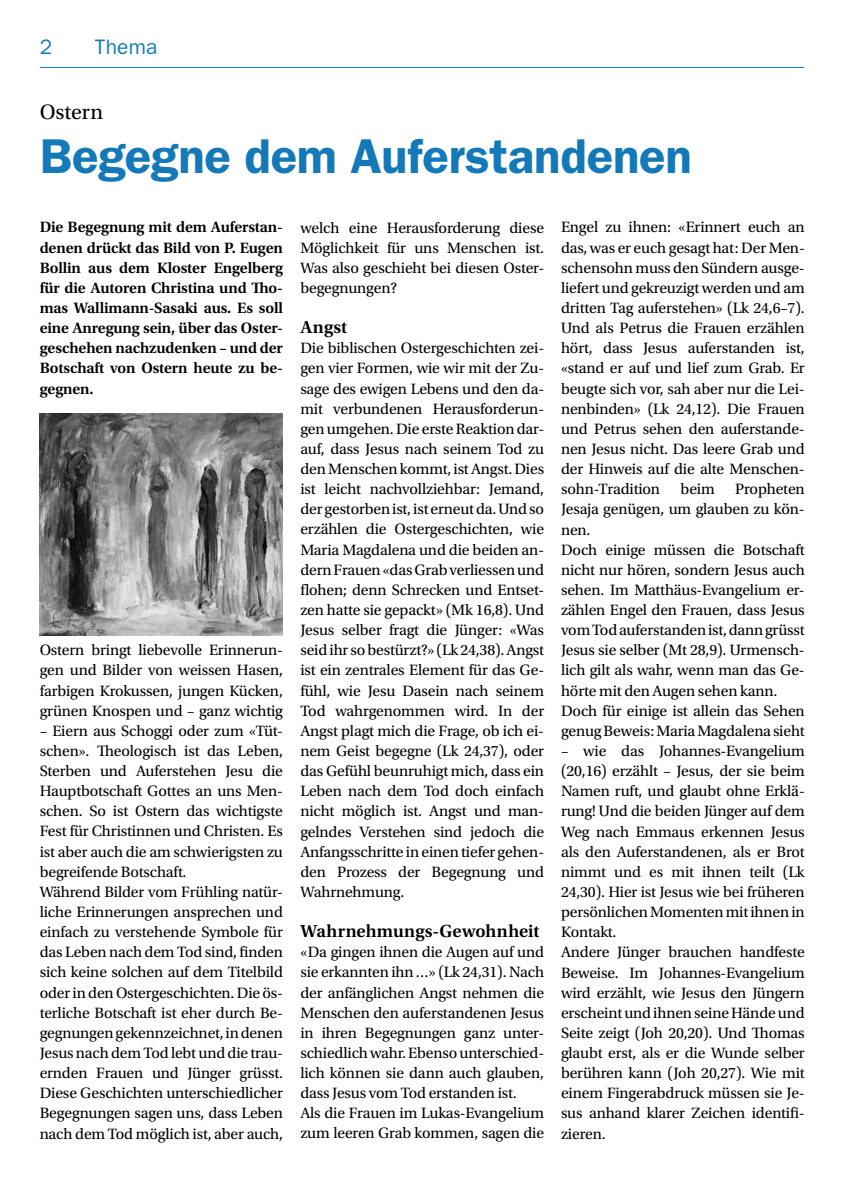
<style>
.page{position:relative;width:844px;height:1191px;background:#fff}
.page>*{position:absolute;margin:0;border:0;box-sizing:border-box;transform-origin:0 0}
.t1{font:600 49px "ITC Franklin Gothic Std";color:#1379b8}
.t2{font:21.88px "Utopia Std";color:#000}
.t3{font:21px "ITC Franklin Gothic Std";letter-spacing:.01em;color:#1379b8}
.t4{font:600 18.38px "Utopia Std";letter-spacing:.01em;color:#000}
.t5{font:15.75px/20.1px "Utopia Std";letter-spacing:-.01em;color:#000;text-align:justify}
.t6{font:600 15.75px/20.1px "Utopia Std";letter-spacing:-.01em;color:#000;text-align:justify}
</style>
<div class="page">
<hr style="left:40px;top:67px;width:764px;height:1px;background:#1379b8">
<img style="left:40px;top:413px;width:243px;height:222px">
<h3 class="t3" style="left:40px;top:35px;width:14px">2</h3>
<h3 class="t3" style="left:95px;top:35px;width:64px">Thema</h3>
<h2 class="t2" style="left:40px;top:100px;width:65px">Ostern</h2>
<h1 class="t1" style="left:40px;top:127px;width:653px">Begegne dem Auferstandenen</h1>
<p class="t6" style="left:40px;top:217px;width:245px">Die Begegnung mit dem Auferstan&shy;denen drückt das Bild von P. Eugen Bollin aus dem Kloster Engelberg für die Autoren Christina und Tho&shy;mas Wallimann-Sasaki aus. Es soll eine Anregung sein, über das Oster&shy;geschehen nachzudenken – und der Botschaft von Ostern heute zu be&shy;gegnen.</p>
<p class="t5" style="left:40px;top:640px;width:245px">Ostern bringt liebevolle Erinnerun&shy;gen und Bilder von weissen Hasen, farbigen Krokussen, jungen Kücken, grünen Knospen und – ganz wichtig</p>
<p class="t5" style="left:40px;top:721px;width:245px;text-align:left">– Eiern aus Schoggi oder zum «Tüt&shy;schen». Theologisch ist das Leben, Sterben und Auferstehen Jesu die Hauptbotschaft Gottes an uns Men&shy;schen. So ist Ostern das wichtigste Fest für Christinnen und Christen. Es ist aber auch die am schwierigsten zu begreifende Botschaft.<br>Während Bilder vom Frühling natür&shy;liche Erinnerungen ansprechen und einfach zu verstehende Symbole für das Leben nach dem Tod sind, finden sich keine solchen auf dem Titelbild oder in den Ostergeschichten. Die ös&shy;terliche Botschaft ist eher durch Be&shy;gegnungen gekennzeichnet, in denen Jesus nach dem Tod lebt und die trau&shy;ernden Frauen und Jünger grüsst.<br>Diese Geschichten unterschiedlicher Begegnungen sagen uns, dass Leben nach dem Tod möglich ist, aber auch,</p>
<p class="t5" style="left:300px;top:218px;width:245px">welch eine Herausforderung diese Möglichkeit für uns Menschen ist.<br>Was also geschieht bei diesen Oster&shy;begegnungen?</p>
<p class="t4" style="left:300px;top:317px;width:48px">Angst</p>
<p class="t5" style="left:300px;top:338px;width:245px">Die biblischen Ostergeschichten zei&shy;gen vier Formen, wie wir mit der Zu&shy;sage des ewigen Lebens und den da&shy;mit verbundenen Herausforderun&shy;gen umgehen. Die erste Reaktion dar&shy;auf, dass Jesus nach seinem Tod zu den Menschen kommt, ist Angst. Dies ist leicht nachvollziehbar: Jemand, der gestorben ist, ist erneut da. Und so erzählen die Ostergeschichten, wie Maria Magdalena und die beiden an&shy;dern Frauen «das Grab verliessen und flohen; denn Schrecken und Entset&shy;zen hatte sie gepackt» (Mk 16,8). Und Jesus selber fragt die Jünger: «Was seid ihr so bestürzt?» (Lk 24,38). Angst ist ein zentrales Element für das Ge&shy;fühl, wie Jesu Dasein nach seinem Tod wahrgenommen wird. In der Angst plagt mich die Frage, ob ich ei&shy;nem Geist begegne (Lk 24,37), oder das Gefühl beunruhigt mich, dass ein Leben nach dem Tod doch einfach nicht möglich ist. Angst und man&shy;gelndes Verstehen sind jedoch die Anfangsschritte in einen tiefer gehen&shy;den Prozess der Begegnung und Wahrnehmung.</p>
<p class="t4" style="left:300px;top:920px;width:241px">Wahrnehmungs-Gewohnheit</p>
<p class="t5" style="left:300px;top:942px;width:245px;text-align:left">«Da gingen ihnen die Augen auf und sie erkannten ihn …» (Lk 24,31). Nach der anfänglichen Angst nehmen die Menschen den auferstandenen Jesus in ihren Begegnungen ganz unter&shy;schiedlich wahr. Ebenso unterschied&shy;lich können sie dann auch glauben, dass Jesus vom Tod erstanden ist.<br>Als die Frauen im Lukas-Evangelium zum leeren Grab kommen, sagen die</p>
<p class="t5" style="left:561px;top:218px;width:245px">Engel zu ihnen: «Erinnert euch an das, was er euch gesagt hat: Der Men&shy;schensohn muss den Sündern ausge&shy;liefert und gekreuzigt werden und am dritten Tag auferstehen» (Lk 24,6–7).<br>Und als Petrus die Frauen erzählen hört, dass Jesus auferstanden ist, «stand er auf und lief zum Grab. Er beugte sich vor, sah aber nur die Lei&shy;nenbinden» (Lk 24,12). Die Frauen und Petrus sehen den auferstande&shy;nen Jesus nicht. Das leere Grab und der Hinweis auf die alte Menschen&shy;sohn-Tradition</p>
<p class="t5" style="left:561px;top:479px;width:245px;text-align:left;text-indent:174px">Propheten<br>Jesaja genügen, um glauben zu kön&shy;nen.<br>Doch einige müssen die Botschaft nicht nur hören, sondern Jesus auch sehen. Im Matthäus-Evangelium er&shy;zählen Engel den Frauen, dass Jesus vom Tod auferstanden ist, dann grüsst<br>Jesus sie selber (Mt 28,9). Urmensch&shy;lich gilt als wahr, wenn man das Ge&shy;hörte mit den Augen sehen kann.<br>Doch für einige ist allein das Sehen genug Beweis: Maria Magdalena sieht</p>
<p class="t5" style="left:561px;top:741px;width:245px;text-align:left">– wie das Johannes-Evangelium (20,16) erzählt – Jesus, der sie beim<br>Namen ruft, und glaubt ohne Erklä&shy;rung! Und die beiden Jünger auf dem<br>Weg nach Emmaus erkennen Jesus als den Auferstandenen, als er Brot nimmt und es mit ihnen teilt (Lk<br>24,30). Hier ist Jesus wie bei früheren persönlichen Momenten mit ihnen in<br>Kontakt.<br>Andere Jünger brauchen handfeste<br>Beweise. Im Johannes-Evangelium wird erzählt, wie Jesus den Jüngern erscheint und ihnen seine Hände und<br>Seite zeigt (Joh 20,20). Und Thomas glaubt erst, als er die Wunde selber berühren kann (Joh 20,27). Wie mit einem Fingerabdruck müssen sie Je&shy;sus anhand klarer Zeichen identifi&shy;zieren.</p>
<p class="t5" style="left:680px;top:479px;width:36px">beim</p>
</div>
